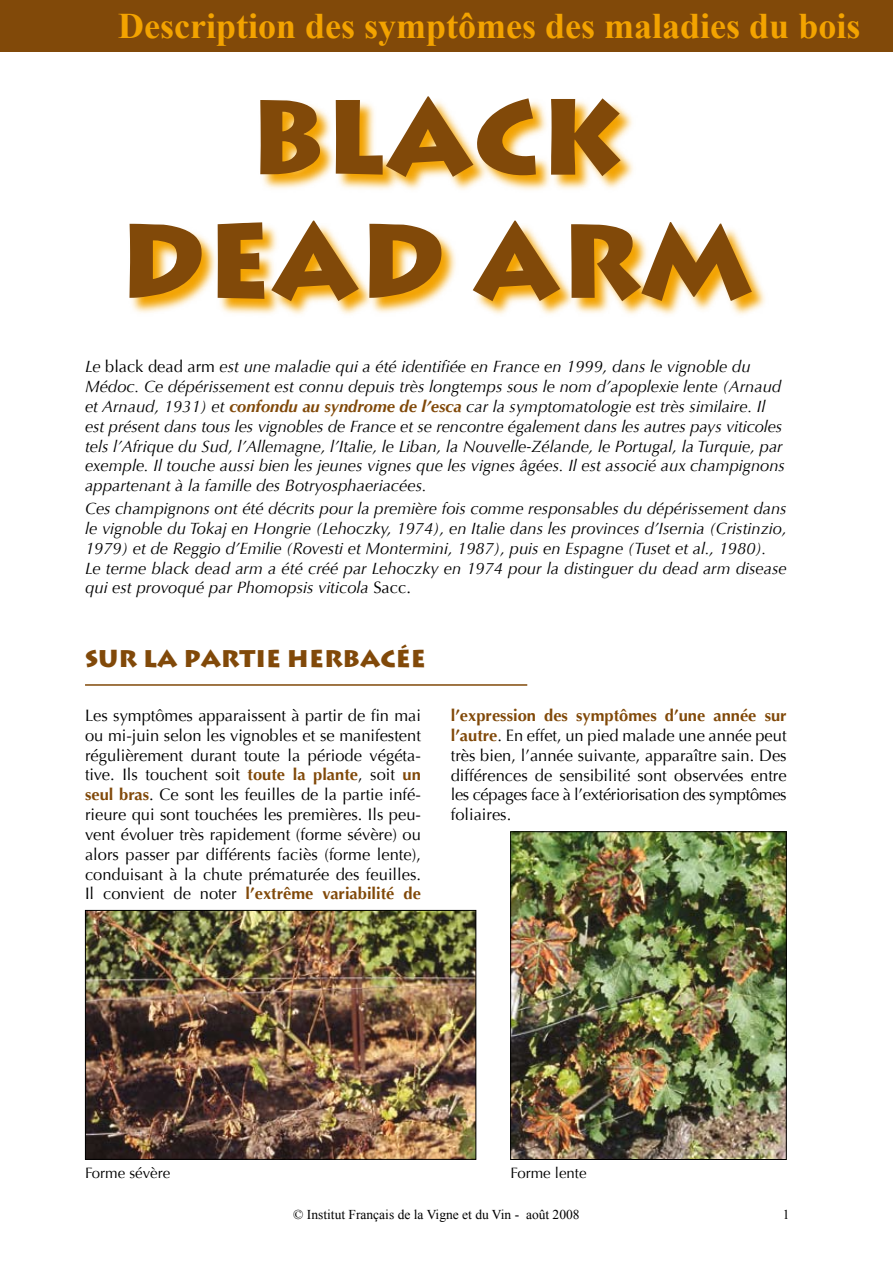
<style>
.page{position:relative;width:893px;height:1263px;background:#fff}
.page>*{position:absolute;margin:0;border:0;box-sizing:border-box;transform-origin:0 0}
.t1{font:700 103.5px/124.2px "Lithograph";color:#814909;text-align:center}
.t2{font:700 36px "Times New Roman";color:#f3a300}
.t3{font:700 24px "Lithograph";color:#814909}
.t4{font:italic 16.5px/19.8px "Optima";color:#000}
.t5{font:16.5px/19.8px "Optima";color:#000;text-align:justify}
.t6{font:15px "Optima";color:#000}
.t7{font:13.5px "Times New Roman";color:#000}
.s1{font-style:normal}
.s2{font-weight:700;color:#814909}
</style>
<div class="page">
<div style="left:0;top:0;width:893px;height:51px;background:#814909"></div>
<svg style="left:131px;top:100px;width:634px;height:215px"></svg>
<hr style="left:85px;top:684px;width:442px;height:2px;background:#814909">
<img style="left:87px;top:912px;width:387px;height:246px">
<div style="left:85px;top:910px;width:391px;height:250px;border:1px solid #000"></div>
<img style="left:512px;top:833px;width:273px;height:325px">
<div style="left:510px;top:831px;width:277px;height:329px;border:1px solid #000"></div>
<h2 class="t2" style="left:118px;top:5px;width:744px">Description des symptômes des maladies du bois</h2>
<h1 class="t1" style="left:119px;top:75px;width:636px">BLACK<br>DEAD ARM</h1>
<p class="t4" style="left:85px;top:357px;width:701px">Le <span class="s1">black dead arm</span> est une maladie qui a été identifiée en France en 1999, dans le vignoble du Médoc. Ce dépérissement est connu depuis très longtemps sous le nom d’apoplexie lente (Arnaud et Arnaud, 1931) et <span class="s2">confondu au syndrome de l’esca</span> car la symptomatologie est très similaire. Il est présent dans tous les vignobles de France et se rencontre également dans les autres pays viticoles tels l’Afrique du Sud, l’Allemagne, l’Italie, le Liban, la Nouvelle-Zélande, le Portugal, la Turquie, par exemple. Il touche aussi bien les jeunes vignes que les vignes âgées. Il est associé aux champignons appartenant à la famille des Botryosphaeriacées.</p>
<p class="t4" style="left:85px;top:499px;width:703px">Ces champignons ont été décrits pour la première fois comme responsables du dépérissement dans le vignoble du Tokaj en Hongrie (Lehoczky, 1974), en Italie dans les provinces d’Isernia (Cristinzio, 1979) et de Reggio d’Emilie (Rovesti et Montermini, 1987), puis en Espagne (Tuset et al., 1980).<br>Le terme black dead arm a été créé par Lehoczky en 1974 pour la distinguer du dead arm disease qui est provoqué par Phomopsis viticola <span class="s1">Sacc.</span></p>
<h3 class="t3" style="left:85px;top:644px;width:342px">SUR LA PARTIE HERBACÉE</h3>
<p class="t5" style="left:85px;top:706px;width:337px">Les symptômes apparaissent à partir de fin mai ou mi-juin selon les vignobles et se manifestent régulièrement durant toute la période végéta&shy;tive. Ils touchent soit <span class="s2">toute la plante</span>, soit <span class="s2">un seul bras</span>. Ce sont les feuilles de la partie infé&shy;rieure qui sont touchées les premières. Ils peu&shy;vent évoluer très rapidement (forme sévère) ou alors passer par différents faciès (forme lente), conduisant à la chute prématurée des feuilles.<br>Il convient de noter <span class="s2">l’extrême variabilité de</span></p>
<p class="t5" style="left:451px;top:706px;width:337px"><span class="s2">l’expression des symptômes d’une année sur l’autre</span>. En effet, un pied malade une année peut très bien, l’année suivante, apparaître sain. Des différences de sensibilité sont observées entre les cépages face à l’extériorisation des symptômes foliaires.</p>
<p class="t6" style="left:85px;top:1164px;width:87px">Forme sévère</p>
<p class="t6" style="left:511px;top:1164px;width:78px">Forme lente</p>
<p class="t7" style="left:293px;top:1205px;width:288px">© Institut Français de la Vigne et du Vin - août 2008</p>
</div>
